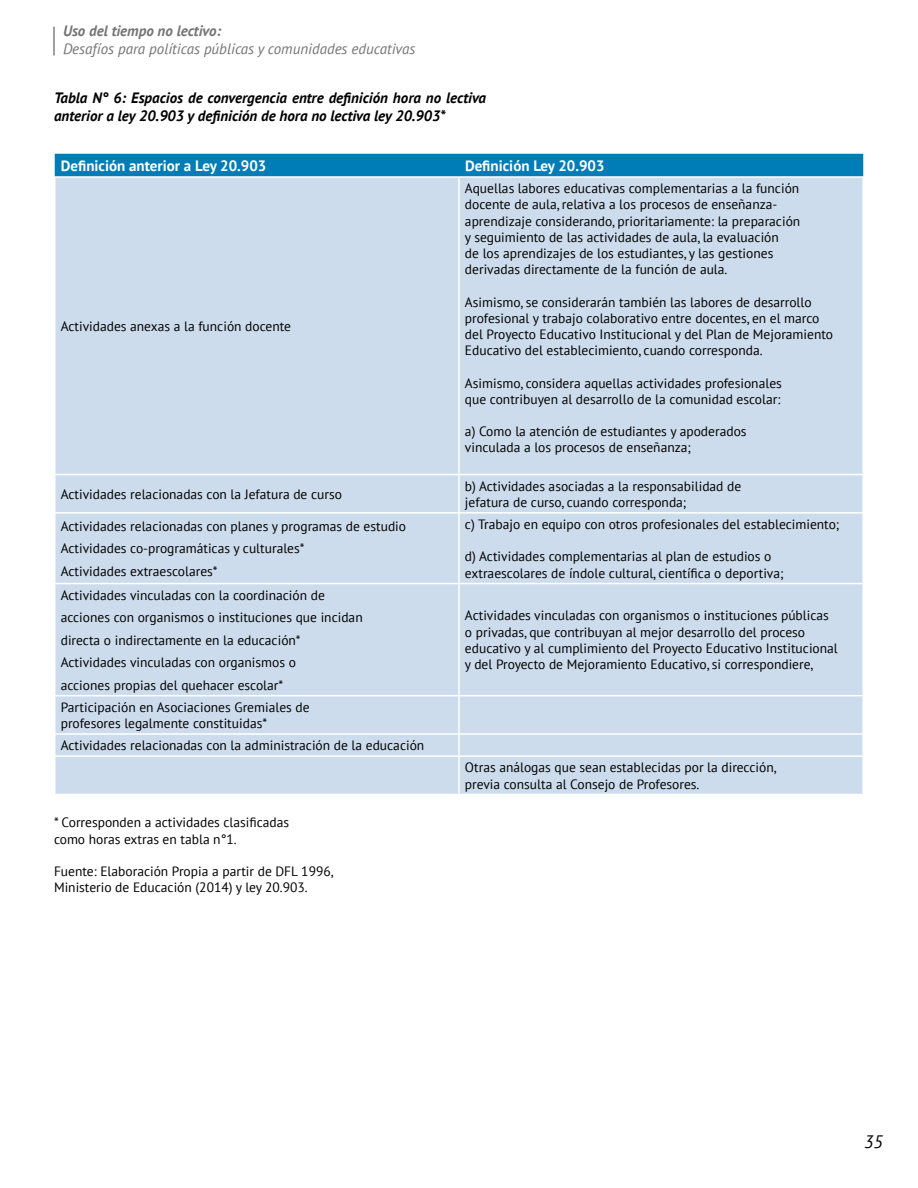
<style>
.page{position:relative;width:918px;height:1188px;background:#fff}
.page>*{position:absolute;margin:0;border:0;box-sizing:border-box;transform-origin:0 0}
.t1{font:italic 18px "PT Sans";color:#000}
.t2{font:italic 700 15px/18px "PT Sans";color:#000}
.t3{font:italic 15px "PT Sans";color:#757575}
.t4{font:700 15px "PT Sans";color:#fff}
.t5{font:italic 700 15px "PT Sans";color:#757575}
.t6{font:13.5px/16.2px "PT Sans";color:#000}
</style>
<div class="page">
<hr style="left:53px;top:27px;width:2px;height:28px;background:#000">
<div style="left:55px;top:154px;width:808px;height:22px;background:#007cb6"></div>
<div style="left:56px;top:178px;width:806px;height:616px;background:#cddcec"></div>
<hr style="left:458px;top:178px;width:2px;height:296px;background:#fff">
<hr style="left:458px;top:475px;width:2px;height:37px;background:#fff">
<hr style="left:458px;top:514px;width:2px;height:69px;background:#fff">
<hr style="left:458px;top:584px;width:2px;height:111px;background:#fff">
<hr style="left:458px;top:696px;width:2px;height:37px;background:#fff">
<hr style="left:458px;top:735px;width:2px;height:20px;background:#fff">
<hr style="left:458px;top:757px;width:2px;height:37px;background:#fff">
<hr style="left:54px;top:474px;width:405px;height:1px;background:#fff">
<hr style="left:459px;top:474px;width:405px;height:1px;background:#fff">
<hr style="left:54px;top:512px;width:405px;height:2px;background:#fff">
<hr style="left:459px;top:512px;width:405px;height:2px;background:#fff">
<hr style="left:54px;top:583px;width:405px;height:1px;background:#fff">
<hr style="left:459px;top:583px;width:405px;height:1px;background:#fff">
<hr style="left:54px;top:695px;width:405px;height:1px;background:#fff">
<hr style="left:459px;top:695px;width:405px;height:1px;background:#fff">
<hr style="left:54px;top:733px;width:405px;height:2px;background:#fff">
<hr style="left:459px;top:733px;width:405px;height:2px;background:#fff">
<hr style="left:54px;top:755px;width:405px;height:2px;background:#fff">
<hr style="left:459px;top:755px;width:405px;height:2px;background:#fff">
<p class="t5" style="left:63px;top:21px;width:160px">Uso del tiempo no lectivo:</p>
<p class="t3" style="left:63px;top:40px;width:354px">Desafíos para políticas públicas y comunidades educativas</p>
<p class="t2" style="left:54px;top:88px;width:434px">Tabla N° 6: Espacios de convergencia entre definición hora no lectiva anterior a ley 20.903 y definición de hora no lectiva ley 20.903*</p>
<p class="t4" style="left:61px;top:156px;width:207px">Definición anterior a Ley 20.903</p>
<p class="t4" style="left:465px;top:156px;width:141px">Definición Ley 20.903</p>
<p class="t6" style="left:61px;top:318px;width:232px">Actividades anexas a la función docente</p>
<p class="t6" style="left:465px;top:180px;width:337px">Aquellas labores educativas complementarias a la función docente de aula, relativa a los procesos de enseñanza&shy;aprendizaje considerando, prioritariamente: la preparación y seguimiento de las actividades de aula, la evaluación<br>de los aprendizajes de los estudiantes, y las gestiones derivadas directamente de la función de aula.</p>
<p class="t6" style="left:465px;top:293px;width:370px">Asimismo, se considerarán también las labores de desarrollo profesional y trabajo colaborativo entre docentes, en el marco del Proyecto Educativo Institucional y del Plan de Mejoramiento Educativo del establecimiento, cuando corresponda.</p>
<p class="t6" style="left:465px;top:374px;width:318px">Asimismo, considera aquellas actividades profesionales que contribuyen al desarrollo de la comunidad escolar:</p>
<p class="t6" style="left:465px;top:423px;width:283px">a) Como la atención de estudiantes y apoderados vinculada a los procesos de enseñanza;</p>
<p class="t6" style="left:61px;top:486px;width:283px">Actividades relacionadas con la Jefatura de curso</p>
<p class="t6" style="left:465px;top:477px;width:278px">b) Actividades asociadas a la responsabilidad de jefatura de curso, cuando corresponda;</p>
<p class="t6" style="left:61px;top:514px;width:347px;line-height:22.5px">Actividades relacionadas con planes y programas de estudio<br>Actividades co-programáticas y culturales*<br>Actividades extraescolares*</p>
<p class="t6" style="left:465px;top:516px;width:376px">c) Trabajo en equipo con otros profesionales del establecimiento;</p>
<p class="t6" style="left:465px;top:548px;width:320px">d) Actividades complementarias al plan de estudios o extraescolares de índole cultural, científica o deportiva;</p>
<p class="t6" style="left:61px;top:583px;width:303px;line-height:22.5px">Actividades vinculadas con la coordinación de acciones con organismos o instituciones que incidan directa o indirectamente en la educación* Actividades vinculadas con organismos o<br>acciones propias del quehacer escolar*</p>
<p class="t6" style="left:61px;top:699px;width:250px">Participación en Asociaciones Gremiales de profesores legalmente constituidas*</p>
<p class="t6" style="left:61px;top:737px;width:365px">Actividades relacionadas con la administración de la educación</p>
<p class="t6" style="left:54px;top:814px;width:237px">* Corresponden a actividades clasificadas como horas extras en tabla n°1.</p>
<p class="t6" style="left:54px;top:863px;width:281px">Fuente: Elaboración Propia a partir de DFL 1996,<br>Ministerio de Educación (2014) y ley 20.903.</p>
<p class="t6" style="left:465px;top:607px;width:374px">Actividades vinculadas con organismos o instituciones públicas o privadas, que contribuyan al mejor desarrollo del proceso educativo y al cumplimiento del Proyecto Educativo Institucional y del Proyecto de Mejoramiento Educativo, si correspondiere,</p>
<p class="t6" style="left:465px;top:759px;width:313px">Otras análogas que sean establecidas por la dirección, previa consulta al Consejo de Profesores.</p>
<h1 class="t1" style="left:864px;top:1130px;width:20px">35</h1>
</div>
